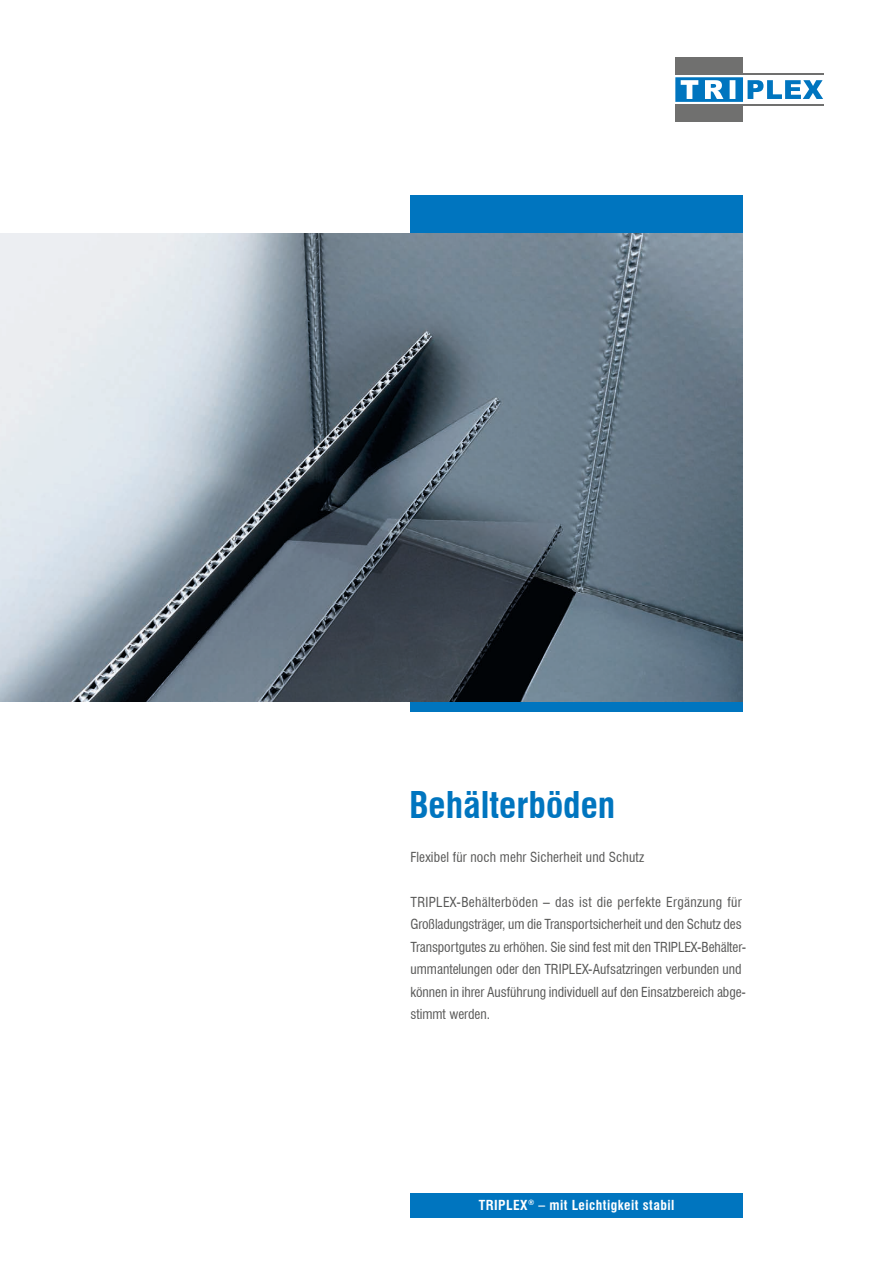
<style>
.page{position:relative;width:893px;height:1263px;background:#fff}
.page>*{position:absolute;margin:0;border:0;box-sizing:border-box;transform-origin:0 0}
.t1{font:700 condensed 36px "Swiss 721 BT";color:#0075bf}
.t2{font:condensed 13.5px/22.5px "Swiss 721 BT";letter-spacing:-.005em;color:#575756}
.t3{font:700 condensed 13.5px "Swiss 721 BT";letter-spacing:.035em;color:#fff}
</style>
<div class="page">
<div style="left:411px;top:196px;width:332px;height:516px;background:#0075bf"></div>
<div style="left:410px;top:1193px;width:333px;height:24px;background:#0075bf"></div>
<div style="left:675px;top:57px;width:68px;height:17px;background:#70706f"></div>
<hr style="left:675px;top:73px;width:148px;height:1px;background:#70706f">
<hr style="left:675px;top:105px;width:148px;height:1px;background:#70706f">
<div style="left:675px;top:105px;width:68px;height:17px;background:#70706f"></div>
<svg style="left:675px;top:77px;width:148px;height:25px"></svg>
<img style="left:0;top:233px;width:743px;height:468px">
<h1 class="t1" style="left:409px;top:783px;width:208px">Behälterböden</h1>
<p class="t2" style="left:410px;top:846px;width:235px">Flexibel für noch mehr Sicherheit und Schutz</p>
<p class="t2" style="left:410px;top:890px;width:337px">TRIPLEX-Behälterböden – das ist die perfekte Ergänzung für Großladungsträger, um die Transportsicherheit und den Schutz des Transportgutes zu erhöhen. Sie sind fest mit den TRIPLEX-Behälter&shy;ummantelungen oder den TRIPLEX-Aufsatzringen verbunden und können in ihrer Ausführung individuell auf den Einsatzbereich abge&shy;stimmt werden.</p>
<p class="t3" style="left:479px;top:1197px;width:197px">TRIPLEX<sup>®</sup> – mit Leichtigkeit stabil</p>
</div>
